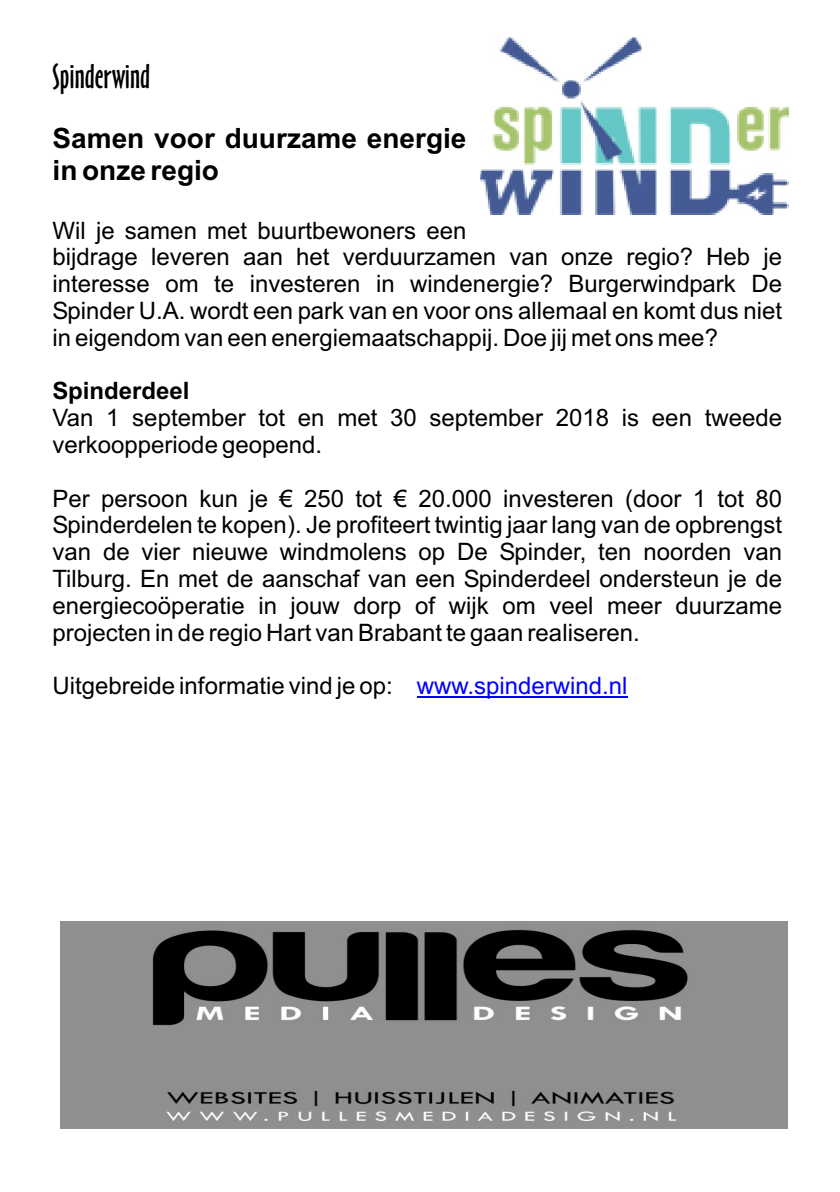
<style>
.page{position:relative;width:840px;height:1192px;background:#fff}
.page>*{position:absolute;margin:0;border:0;box-sizing:border-box;transform-origin:0 0}
.t1{font:32px "Oz Handicraft BT";color:#000}
.t2{font:700 28px/31.2px "Arial";color:#000}
.t3{font:24px/26.8px "Arial";color:#000}
.t4{font:700 24px "Arial";color:#000}
.s1{color:#00f}
</style>
<div class="page">
<hr style="left:417px;top:697px;width:211px;height:1px;background:#00f">
<img style="left:481px;top:38px;width:308px;height:176px">
<img style="left:60px;top:922px;width:728px;height:206px">
<h1 class="t1" style="left:53px;top:63px;width:99px">Spinderwind</h1>
<p class="t2" style="left:53px;top:125px;width:415px">Samen voor duurzame energie in onze regio</p>
<p class="t3" style="left:53px;top:219px;width:731px">Wil je samen met buurtbewoners een<br>bijdrage leveren aan het verduurzamen van onze regio? Heb je interesse om te investeren in windenergie? Burgerwindpark De Spinder U.A. wordt een park van en voor ons allemaal en komt dus niet in eigendom van een energiemaatschappij. Doe jij met ons mee?</p>
<p class="t4" style="left:53px;top:382px;width:139px">Spinderdeel</p>
<p class="t3" style="left:53px;top:407px;width:731px">Van 1 september tot en met 30 september 2018 is een tweede verkoopperiode geopend.</p>
<p class="t3" style="left:53px;top:487px;width:731px;text-align:justify">Per persoon kun je € 250 tot € 20.000 investeren (door 1 tot 80<br>Spinderdelen te kopen). Je profiteert twintig jaar lang van de opbrengst van de vier nieuwe windmolens op De Spinder, ten noorden van Tilburg. En met de aanschaf van een Spinderdeel ondersteun je de energiecoöperatie in jouw dorp of wijk om veel meer duurzame projecten in de regio Hart van Brabant te gaan realiseren.</p>
<p class="t3" style="left:53px;top:675px;width:576px">Uitgebreide informatie vind je op: <span class="s1">www.spinderwind.nl</span></p>
</div>
